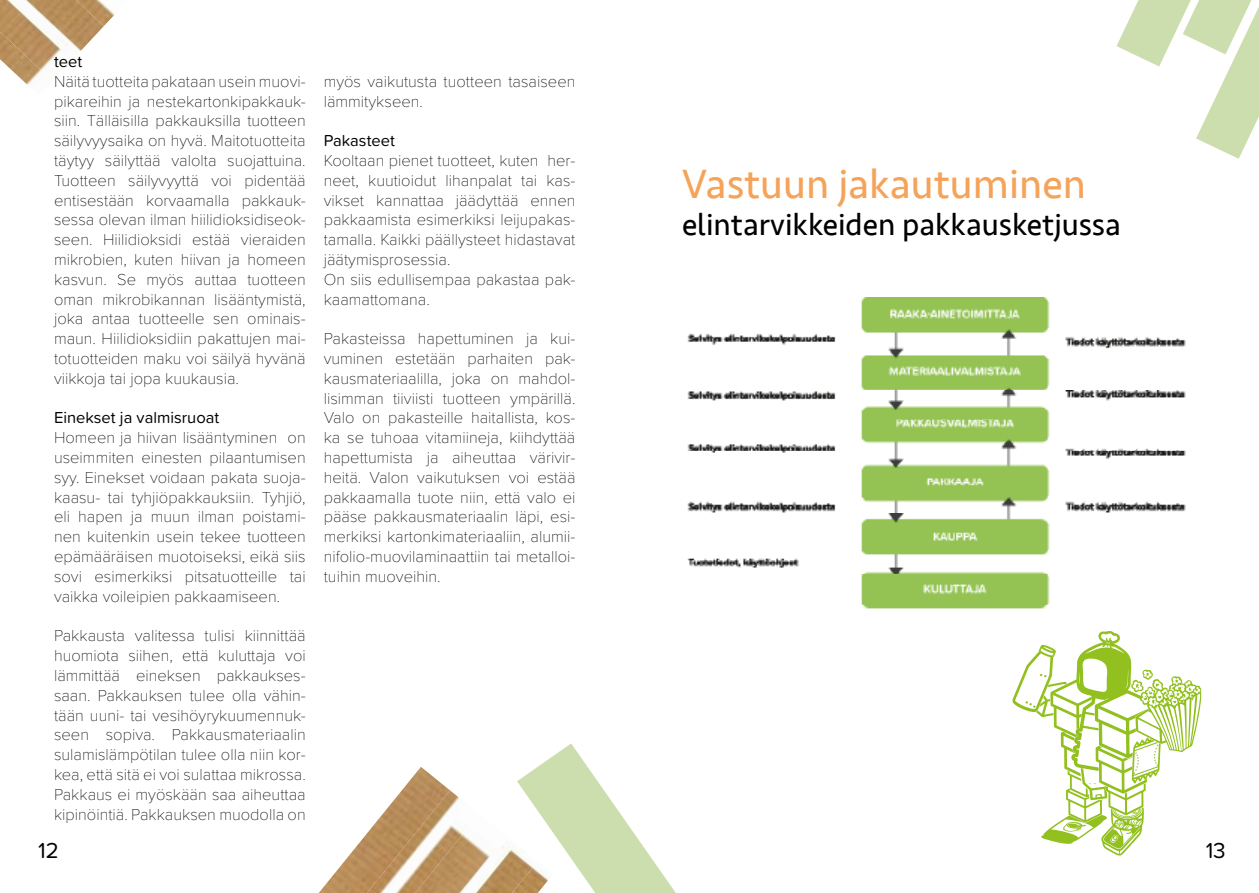
<style>
.page{position:relative;width:1259px;height:893px;background:#fff}
.page>*{position:absolute;margin:0;border:0;box-sizing:border-box;transform-origin:0 0}
.t1{font:42px "Seravek";color:#f5a359}
.t2{font:31.5px "Seravek";color:#000}
.t3{font:22.5px "Proxima Soft";color:#000}
.t4{font:100 16.5px/19.8px "Proxima Soft";color:#000;text-align:justify}
.t5{font:16.5px "Proxima Soft";color:#000}
</style>
<div class="page">
<img style="left:104px;top:4px;width:11px;height:22px">
<img style="left:78px;top:0;width:26px;height:51px">
<img style="left:0;top:0;width:78px;height:69px">
<img style="left:0;top:32px;width:53px;height:53px">
<svg style="left:1116px;top:0;width:143px;height:159px"></svg>
<svg style="left:1012px;top:631px;width:189px;height:225px"></svg>
<img style="left:687px;top:298px;width:499px;height:311px">
<svg style="left:517px;top:743px;width:159px;height:150px"></svg>
<img style="left:319px;top:767px;width:131px;height:126px">
<img style="left:367px;top:790px;width:92px;height:103px">
<img style="left:415px;top:814px;width:53px;height:79px">
<img style="left:464px;top:838px;width:73px;height:55px">
<img style="left:512px;top:861px;width:41px;height:32px">
<p class="t5" style="left:54px;top:49px;width:30px">teet</p>
<p class="t4" style="left:54px;top:70px;width:253px">Näitä tuotteita pakataan usein muovi&shy;pikareihin ja nestekartonkipakkauk&shy;siin. Tälläisilla pakkauksilla tuotteen säilyvyysaika on hyvä. Maitotuotteita täytyy säilyttää valolta suojattuina.<br>Tuotteen säilyvyyttä voi pidentää entisestään korvaamalla pakkauk&shy;sessa olevan ilman hiilidioksidiseok&shy;seen. Hiilidioksidi estää vieraiden mikrobien, kuten hiivan ja homeen kasvun. Se myös auttaa tuotteen oman mikrobikannan lisääntymistä, joka antaa tuotteelle sen ominais&shy;maun. Hiilidioksidiin pakattujen mai&shy;totuotteiden maku voi säilyä hyvänä viikkoja tai jopa kuukausia.</p>
<p class="t5" style="left:54px;top:406px;width:167px">Einekset ja valmisruoat</p>
<p class="t4" style="left:54px;top:427px;width:253px">Homeen ja hiivan lisääntyminen on useimmiten einesten pilaantumisen syy. Einekset voidaan pakata suoja&shy;kaasu- tai tyhjiöpakkauksiin. Tyhjiö, eli hapen ja muun ilman poistami&shy;nen kuitenkin usein tekee tuotteen epämääräisen muotoiseksi, eikä siis sovi esimerkiksi pitsatuotteille tai vaikka voileipien pakkaamiseen.</p>
<p class="t4" style="left:54px;top:625px;width:253px">Pakkausta valitessa tulisi kiinnittää huomiota siihen, että kuluttaja voi lämmittää eineksen pakkaukses&shy;saan. Pakkauksen tulee olla vähin&shy;tään uuni- tai vesihöyrykuumennuk&shy;seen sopiva. Pakkausmateriaalin sulamislämpötilan tulee olla niin kor&shy;kea, että sitä ei voi sulattaa mikrossa.<br>Pakkaus ei myöskään saa aiheuttaa kipinöintiä. Pakkauksen muodolla on</p>
<p class="t4" style="left:324px;top:70px;width:253px">myös vaikutusta tuotteen tasaiseen lämmitykseen.</p>
<p class="t5" style="left:324px;top:128px;width:73px">Pakasteet</p>
<p class="t4" style="left:324px;top:150px;width:253px;text-align:left">Kooltaan pienet tuotteet, kuten her&shy;neet, kuutioidut lihanpalat tai kas&shy;vikset kannattaa jäädyttää ennen pakkaamista esimerkiksi leijupakas&shy;tamalla. Kaikki päällysteet hidastavat jäätymisprosessia.<br>On siis edullisempaa pakastaa pak&shy;kaamattomana.</p>
<p class="t4" style="left:324px;top:328px;width:253px">Pakasteissa hapettuminen ja kui&shy;vuminen estetään parhaiten pak&shy;kausmateriaalilla, joka on mahdol&shy;lisimman tiiviisti tuotteen ympärillä.<br>Valo on pakasteille haitallista, kos&shy;ka se tuhoaa vitamiineja, kiihdyttää hapettumista ja aiheuttaa värivir&shy;heitä. Valon vaikutuksen voi estää pakkaamalla tuote niin, että valo ei pääse pakkausmateriaalin läpi, esi&shy;merkiksi kartonkimateriaaliin, alumii&shy;nifolio-muovilaminaattiin tai metalloi&shy;tuihin muoveihin.</p>
<h1 class="t1" style="left:682px;top:151px;width:405px">Vastuun jakautuminen</h1>
<h2 class="t2" style="left:682px;top:201px;width:440px">elintarvikkeiden pakkausketjussa</h2>
<h3 class="t3" style="left:38px;top:833px;width:22px">12</h3>
<h3 class="t3" style="left:1205px;top:833px;width:22px">13</h3>
</div>
